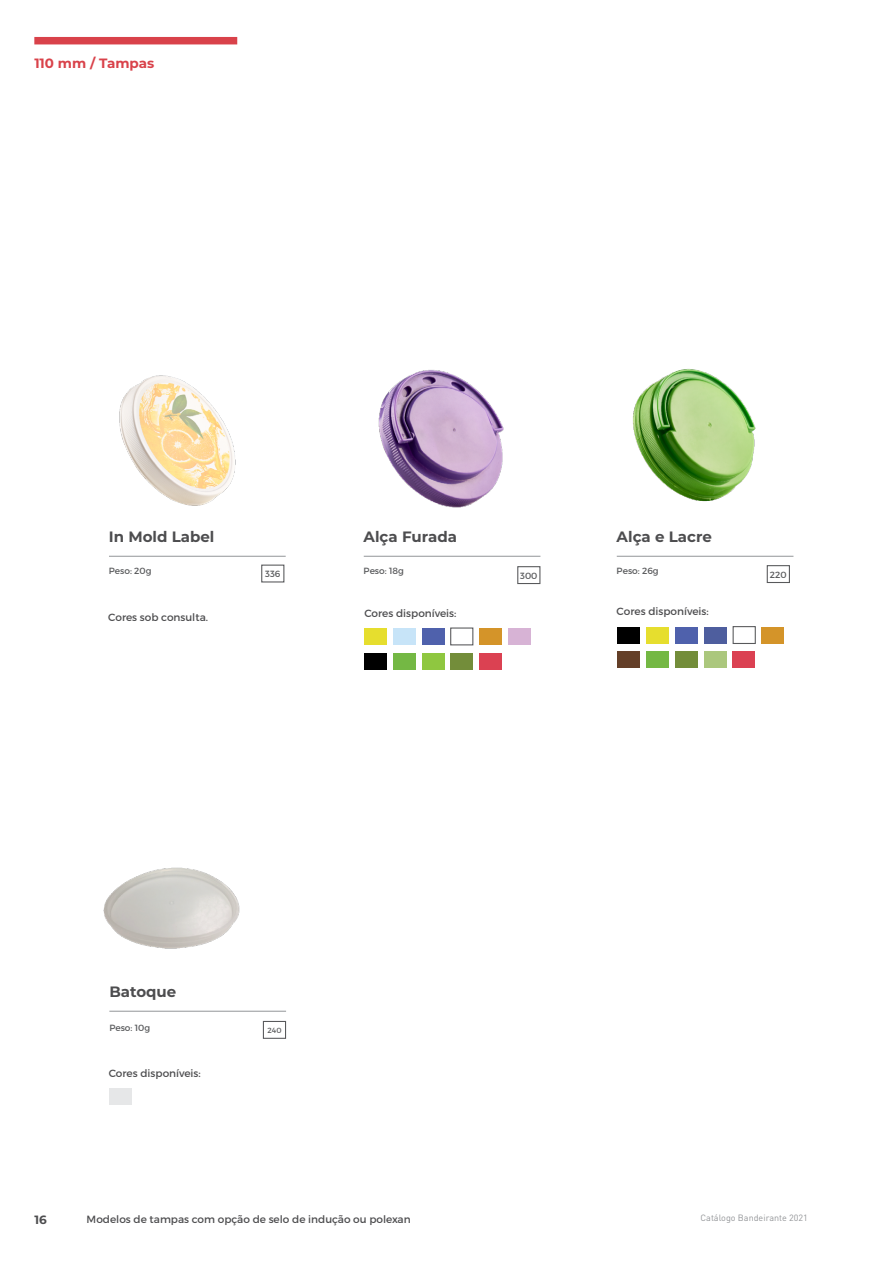
<style>
.page{position:relative;width:893px;height:1263px;background:#fff}
.page>*{position:absolute;margin:0;border:0;box-sizing:border-box;transform-origin:0 0}
.t1{font:700 15px "Montserrat";color:#4d4d4f}
.t2{font:700 13.5px "Montserrat";color:#d9424a}
.t3{font:700 12px "Montserrat";color:#4d4d4f}
.t4{font:10.5px "Montserrat";color:#4d4d4f}
.t5{font:9px "Montserrat";color:#58595b}
.t6{font:9px "Montserrat";color:#939598}
.t7{font:9px "DINOT";color:#939598}
.t8{font:7.5px "Montserrat";color:#58595b}
</style>
<div class="page">
<div style="left:34px;top:37px;width:203px;height:7px;background:#d9424a"></div>
<img style="left:119px;top:375px;width:117px;height:131px">
<img style="left:103px;top:867px;width:137px;height:82px">
<hr style="left:109px;top:556px;width:177px;height:1px;background:#939598">
<div style="left:261px;top:565px;width:23px;height:17px;border:1px solid #58595b"></div>
<div style="left:109px;top:1088px;width:22px;height:17px;background:#e6e7e8"></div>
<div style="left:263px;top:1021px;width:23px;height:18px;border:1px solid #58595b"></div>
<hr style="left:109px;top:1011px;width:177px;height:1px;background:#939598">
<img style="left:633px;top:369px;width:123px;height:133px">
<div style="left:767px;top:565px;width:23px;height:18px;border:1px solid #58595b"></div>
<hr style="left:617px;top:556px;width:176px;height:1px;background:#939598">
<div style="left:618px;top:627px;width:22px;height:16px;background:#000"></div>
<div style="left:618px;top:651px;width:22px;height:17px;background:#643f28"></div>
<div style="left:675px;top:627px;width:22px;height:16px;background:#4f61ac"></div>
<div style="left:675px;top:651px;width:22px;height:17px;background:#738d3a"></div>
<div style="left:733px;top:626px;width:23px;height:18px;border:1px solid #58595b"></div>
<div style="left:646px;top:627px;width:23px;height:16px;background:#e6de2e"></div>
<div style="left:646px;top:651px;width:23px;height:17px;background:#74b844"></div>
<div style="left:704px;top:627px;width:22px;height:16px;background:#4e5e9e"></div>
<div style="left:704px;top:651px;width:22px;height:17px;background:#abc77d"></div>
<div style="left:733px;top:651px;width:22px;height:17px;background:#db4152"></div>
<div style="left:762px;top:627px;width:22px;height:16px;background:#d49429"></div>
<img style="left:378px;top:370px;width:126px;height:138px">
<div style="left:517px;top:566px;width:23px;height:18px;border:1px solid #58595b"></div>
<div style="left:364px;top:628px;width:23px;height:17px;background:#e6de2e"></div>
<div style="left:364px;top:653px;width:23px;height:16px;background:#000"></div>
<div style="left:422px;top:628px;width:22px;height:17px;background:#4f61ac"></div>
<div style="left:422px;top:653px;width:22px;height:16px;background:#8fc740"></div>
<div style="left:480px;top:628px;width:22px;height:17px;background:#d49429"></div>
<div style="left:393px;top:628px;width:22px;height:17px;background:#c7e4f8"></div>
<div style="left:393px;top:653px;width:22px;height:17px;background:#74b844"></div>
<div style="left:450px;top:627px;width:23px;height:18px;border:1px solid #58595b"></div>
<div style="left:451px;top:653px;width:22px;height:17px;background:#738d3a"></div>
<div style="left:480px;top:653px;width:22px;height:17px;background:#db4152"></div>
<div style="left:508px;top:628px;width:23px;height:17px;background:#d7b3d5"></div>
<hr style="left:364px;top:556px;width:176px;height:1px;background:#939598">
<p class="t2" style="left:34px;top:53px;width:121px">110 mm / Tampas</p>
<h1 class="t1" style="left:109px;top:525px;width:107px">In Mold Label</h1>
<p class="t5" style="left:109px;top:565px;width:44px">Peso: 20g</p>
<p class="t5" style="left:265px;top:568px;width:17px">336</p>
<p class="t4" style="left:108px;top:611px;width:101px">Cores sob consulta.</p>
<h1 class="t1" style="left:364px;top:525px;width:95px">Alça Furada</h1>
<p class="t5" style="left:364px;top:565px;width:42px">Peso: 18g</p>
<p class="t4" style="left:364px;top:607px;width:94px">Cores disponíveis:</p>
<h1 class="t1" style="left:617px;top:525px;width:97px">Alça e Lacre</h1>
<p class="t5" style="left:617px;top:565px;width:44px">Peso: 26g</p>
<p class="t5" style="left:520px;top:570px;width:19px">300</p>
<p class="t5" style="left:770px;top:570px;width:18px">220</p>
<p class="t4" style="left:617px;top:604px;width:94px">Cores disponíveis:</p>
<h1 class="t1" style="left:109px;top:981px;width:68px">Batoque</h1>
<p class="t5" style="left:109px;top:1023px;width:42px">Peso: 10g</p>
<p class="t8" style="left:267px;top:1025px;width:16px">240</p>
<p class="t4" style="left:109px;top:1067px;width:94px">Cores disponíveis:</p>
<p class="t3" style="left:34px;top:1211px;width:14px">16</p>
<p class="t7" style="left:700px;top:1212px;width:109px">Catálogo Bandeirante 2021</p>
<p class="t4" style="left:87px;top:1213px;width:326px">Modelos de tampas com opção de selo de indução ou polexan</p>
<p class="t6" style="left:687px;top:1214px;width:122px">Catálogo Bandeirante 2019</p>
</div>
